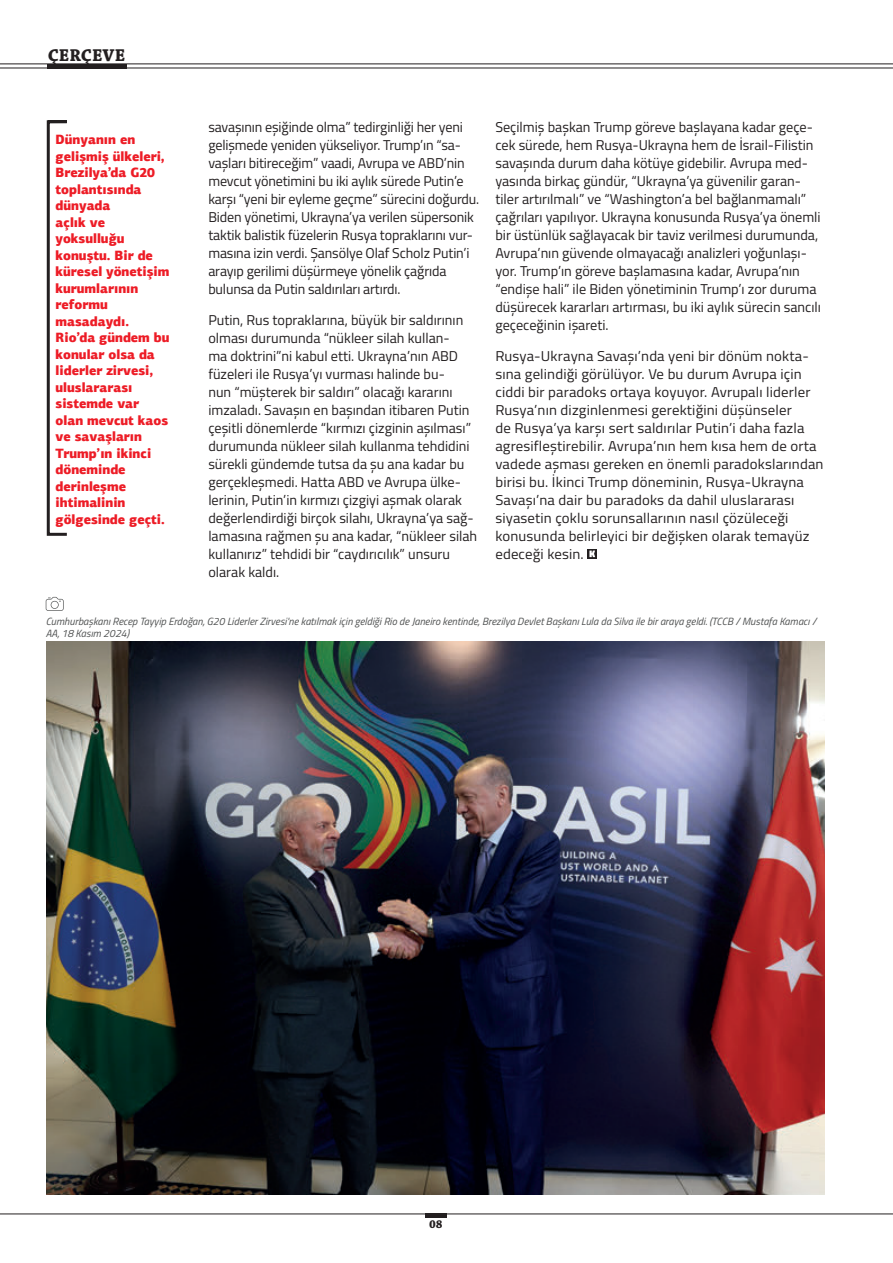
<style>
.page{position:relative;width:893px;height:1263px;background:#fff}
.page>*{position:absolute;margin:0;border:0;box-sizing:border-box;transform-origin:0 0}
.t1{font:700 18px "Chaparral Pro";letter-spacing:.005em;color:#231f20}
.t2{font:14.25px/18px "Titillium Web";color:#231f20}
.t3{font:14.25px/18px "Titillium Web";color:#231f20;scale:1.04 1}
.t4{font:900 13.5px/16.5px "PF Agora Sans Pro";color:#ed1c26;scale:.95 1}
.t5{font:700 12px "Chaparral Pro";color:#231f20}
.t6{font:italic 10.5px/12px "Titillium Web";color:#505252}
</style>
<div class="page">
<hr style="left:0;top:64px;width:893px;height:1px;background:#231f20">
<hr style="left:0;top:68px;width:893px;height:1px;background:#231f20">
<hr style="left:47px;top:64px;width:79px;height:4px;background:#231f20">
<hr style="left:425px;top:1214px;width:21px;height:4px;background:#231f20">
<hr style="left:0;top:1214px;width:893px;height:1px;background:#231f20">
<svg style="left:587px;top:549px;width:10px;height:10px"></svg>
<svg style="left:589px;top:551px;width:6px;height:6px"></svg>
<svg style="left:46px;top:120px;width:21px;height:416px"></svg>
<img style="left:47px;top:641px;width:778px;height:554px">
<svg style="left:46px;top:597px;width:18px;height:14px"></svg>
<p class="t1" style="left:48px;top:44px;width:79px">ÇERÇEVE</p>
<p class="t4" style="left:56px;top:131px;width:121px">Dünyanın en gelişmiş ülkeleri,<br>Brezilya’da G20 toplantısında dünyada<br>açlık ve yoksulluğu konuştu. Bir de küresel yönetişim kurumlarının reformu masadaydı.<br>Rio’da gündem bu konular olsa da liderler zirvesi, uluslararası sistemde var olan mevcut kaos ve savaşların<br>Trump’ın ikinci döneminde derinleşme ihtimalinin gölgesinde geçti.</p>
<p class="t2" style="left:208px;top:117px;width:272px">savaşının eşiğinde olma” tedirginliği her yeni gelişmede yeniden yükseliyor. Trump’ın “sa&shy;vaşları bitireceğim” vaadi, Avrupa ve ABD’nin mevcut yönetimini bu iki aylık sürede Putin’e karşı “yeni bir eyleme geçme” sürecini doğurdu.<br>Biden yönetimi, Ukrayna’ya verilen süpersonik taktik balistik füzelerin Rusya topraklarını vur&shy;masına izin verdi. Şansölye Olaf Scholz Putin’i arayıp gerilimi düşürmeye yönelik çağrıda bulunsa da Putin saldırıları artırdı.</p>
<p class="t2" style="left:208px;top:310px;width:270px">Putin, Rus topraklarına, büyük bir saldırının olması durumunda “nükleer silah kullan-<br>ma doktrini”ni kabul etti. Ukrayna’nın ABD füzeleri ile Rusya’yı vurması halinde bu-<br>nun “müşterek bir saldırı” olacağı kararını imzaladı. Savaşın en başından itibaren Putin çeşitli dönemlerde “kırmızı çizginin aşılması” durumunda nükleer silah kullanma tehdidini sürekli gündemde tutsa da şu ana kadar bu gerçekleşmedi. Hatta ABD ve Avrupa ülke&shy;lerinin, Putin’in kırmızı çizgiyi aşmak olarak değerlendirdiği birçok silahı, Ukrayna’ya sağ&shy;lamasına rağmen şu ana kadar, “nükleer silah kullanırız” tehdidi bir “caydırıcılık” unsuru olarak kaldı.</p>
<p class="t2" style="left:495px;top:117px;width:327px">Seçilmiş başkan Trump göreve başlayana kadar geçe&shy;cek sürede, hem Rusya-Ukrayna hem de İsrail-Filistin savaşında durum daha kötüye gidebilir. Avrupa med&shy;yasında birkaç gündür, “Ukrayna’ya güvenilir garan&shy;tiler artırılmalı” ve “Washington’a bel bağlanmamalı” çağrıları yapılıyor. Ukrayna konusunda Rusya’ya önemli bir üstünlük sağlayacak bir taviz verilmesi durumunda, Avrupa’nın güvende olmayacağı analizleri yoğunlaşı&shy;yor. Trump’ın göreve başlamasına kadar, Avrupa’nın “endişe hali” ile Biden yönetiminin Trump’ı zor duruma düşürecek kararları artırması, bu iki aylık sürecin sancılı geçeceğinin işareti.</p>
<p class="t3" style="left:495px;top:346px;width:317px">Rusya-Ukrayna Savaşı’nda yeni bir dönüm nokta&shy;sına gelindiği görülüyor. Ve bu durum Avrupa için ciddi bir paradoks ortaya koyuyor. Avrupalı liderler Rusya’nın dizginlenmesi gerektiğini düşünseler<br>de Rusya’ya karşı sert saldırılar Putin’i daha fazla agresifleştirebilir. Avrupa’nın hem kısa hem de orta vadede aşması gereken en önemli paradokslarından birisi bu. İkinci Trump döneminin, Rusya-Ukrayna Savaşı’na dair bu paradoks da dahil uluslararası siyasetin çoklu sorunsallarının nasıl çözüleceği konusunda belirleyici bir değişken olarak temayüz edeceği kesin.</p>
<p class="t6" style="left:46px;top:615px;width:772px">Cumhurbaşkanı Recep Tayyip Erdoğan, G20 Liderler Zirvesi'ne katılmak için geldiği Rio de Janeiro kentinde, Brezilya Devlet Başkanı Lula da Silva ile bir araya geldi. (TCCB / Mustafa Kamacı /<br>AA, 18 Kasım 2024)</p>
<p class="t5" style="left:429px;top:1217px;width:15px">08</p>
</div>
